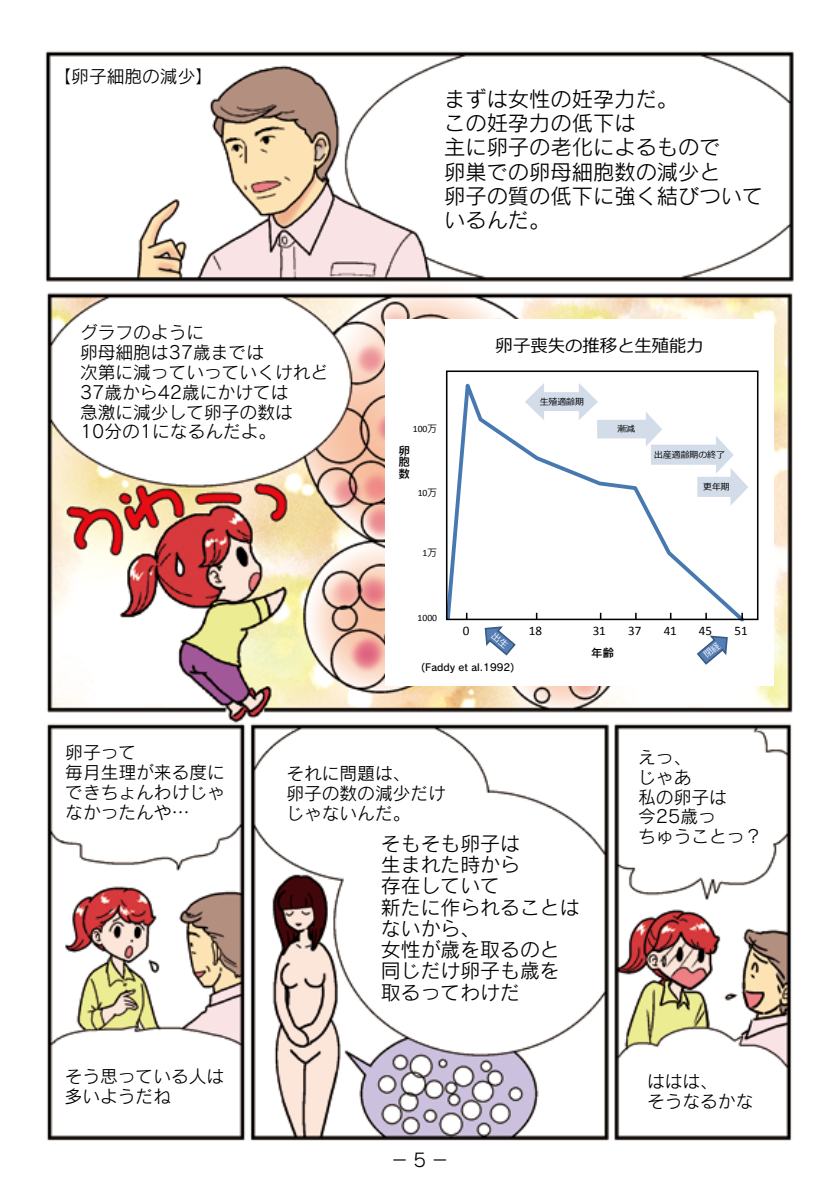
<style>
.page{position:relative;width:840px;height:1191px;background:#fff}
.page>*{position:absolute;margin:0;border:0;box-sizing:border-box;transform-origin:0 0}
.t1{font:21.2px/24px "Rodin Pro M";color:#000}
.t2{font:19.8px/21.2px "Rodin Pro M";color:#000}
.t3{font:18.4px "Rodin Pro M";color:#000}
.t4{font:17.8px/19.8px "Rodin Pro M";color:#000}
.t5{font:17.4px "Meiryo";color:#000}
.t6{font:13px "Calibri";color:#000}
.t7{font:11.6px/11.6px "Rodin Pro DB";color:#000;text-align:justify}
.t8{font:11.4px "Rodin Pro DB";color:#000}
.t9{font:9.8px "Rodin Pro DB";color:#000}
.t10{font:9.6px "Calibri";color:#000}
.t11{font:8.8px "Meiryo";color:#000}
.s1{font-family:"Koz Go Pro"}
</style>
<div class="page">
<img style="left:45px;top:51px;width:749px;height:1090px">
<div style="left:385px;top:319px;width:388px;height:366px;background:#fff"></div>
<svg style="left:446px;top:383px;width:301px;height:239px"></svg>
<div style="left:445px;top:370px;width:313px;height:250px;border:2px solid #000"></div>
<svg style="left:524px;top:383px;width:223px;height:123px"></svg>
<svg style="left:484px;top:626px;width:32px;height:30px"></svg>
<svg style="left:696px;top:635px;width:32px;height:30px"></svg>
<p class="t4" style="left:54px;top:66px;width:161px">【卵子細胞の減少】</p>
<p class="t4" style="left:80px;top:322px;width:250px">グラフのように<br>卵母細胞は37歳までは<br>次第に減っていっていくけれど<br>37歳から42歳にかけては<br>急激に減少して卵子の数は<br>10分の1になるんだよ。</p>
<p class="t1" style="left:444px;top:87px;width:320px">まずは女性の妊孕力だ。<br>この妊孕力の低下は<br>主に卵子の老化によるもので<br>卵巣での卵母細胞数の減少と<br>卵子の質の低下に強く結びついているんだ。</p>
<p class="t5" style="left:495px;top:334px;width:209px">卵子喪失の推移と生殖能力</p>
<p class="t10" style="left:412px;top:422px;width:26px">100<span class="s1">万</span></p>
<p class="t11" style="left:539px;top:395px;width:46px">生殖適齢期</p>
<p class="t11" style="left:617px;top:422px;width:19px">漸減</p>
<p class="t7" style="left:398px;top:444px;width:12px">卵胞数</p>
<p class="t11" style="left:653px;top:448px;width:72px">出産適齢期の終了</p>
<p class="t10" style="left:417px;top:486px;width:21px">10<span class="s1">万</span></p>
<p class="t10" style="left:422px;top:547px;width:16px">1<span class="s1">万</span></p>
<p class="t10" style="left:417px;top:612px;width:21px">1000</p>
<p class="t11" style="left:702px;top:481px;width:28px">更年期</p>
<p class="t6" style="left:462px;top:622px;width:8px">0</p>
<p class="t6" style="left:528px;top:622px;width:15px">18</p>
<p class="t6" style="left:592px;top:622px;width:15px">31</p>
<p class="t6" style="left:627px;top:622px;width:15px">37</p>
<p class="t6" style="left:663px;top:622px;width:15px">41</p>
<p class="t6" style="left:698px;top:622px;width:15px">45</p>
<p class="t6" style="left:734px;top:622px;width:15px">51</p>
<p class="t9" style="left:421px;top:660px;width:94px">(Faddy et al.1992)</p>
<p class="t8" style="left:591px;top:645px;width:24px">年齢</p>
<p class="t4" style="left:65px;top:742px;width:161px">卵子って<br>毎月生理が来る度にできちょんわけじゃなかったんや…</p>
<p class="t4" style="left:65px;top:1065px;width:161px">そう思っている人は多いようだね</p>
<p class="t4" style="left:286px;top:763px;width:161px">それに問題は、<br>卵子の数の減少だけじゃないんだ。</p>
<p class="t2" style="left:381px;top:832px;width:200px">そもそも卵子は<br>生まれた時から<br>存在していて<br>新たに作られることはないから、<br>女性が歳を取るのと同じだけ卵子も歳を取るってわけだ</p>
<p class="t3" style="left:390px;top:1148px;width:60px">－5－</p>
<p class="t4" style="left:638px;top:746px;width:126px">えっ、<br>じゃあ<br>私の卵子は今25歳っ<br>ちゅうことっ？</p>
<p class="t4" style="left:646px;top:1071px;width:108px">ははは、<br>そうなるかな</p>
</div>
